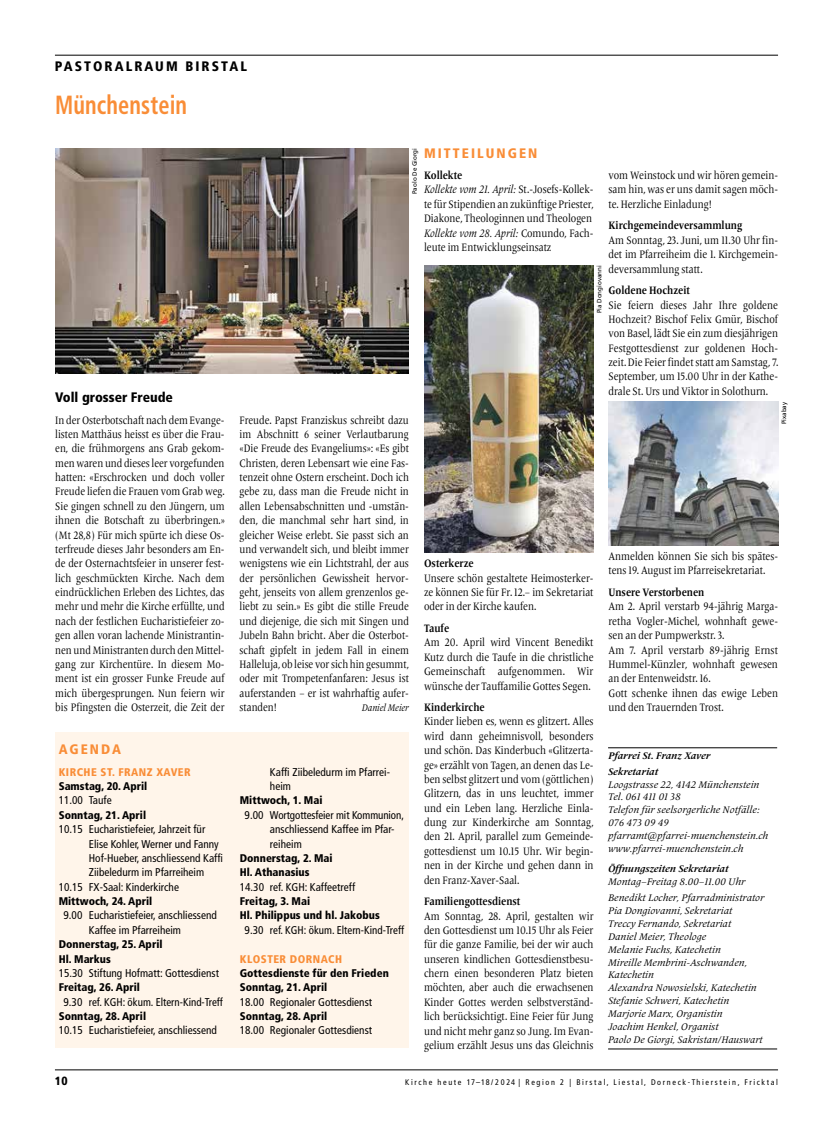
<style>
.page{position:relative;width:833px;height:1134px;background:#fff}
.page>*{position:absolute;margin:0;border:0;box-sizing:border-box;transform-origin:0 0}
.t1{font:700 condensed 26.25px "Frutiger LT Pro";letter-spacing:.005em;color:#f98d37;scale:.85 1}
.t2{font:900 condensed 13.75px "Frutiger LT Pro";letter-spacing:.15em;color:#000}
.t3{font:900 condensed 13.75px "Frutiger LT Pro";letter-spacing:.15em;color:#f98d37}
.t4{font:900 condensed 13.75px "Frutiger LT Pro";color:#000}
.t5{font:900 condensed 11.88px "Frutiger LT Pro";color:#000}
.t6{font:11.25px/14.4px "Frutiger Serif LT Pro";color:#000;text-align:justify;scale:.85 1}
.t7{font:11.25px/14.4px "Frutiger Serif LT Pro";color:#000;text-align:justify;scale:.84 1}
.t8{font:condensed 11.25px/14.4px "Frutiger LT Pro";color:#000}
.t9{font:700 11.25px "Frutiger Serif LT Pro";color:#000;scale:.85 1}
.t10{font:900 condensed 11.12px/14.4px "Frutiger LT Pro";color:#000}
.t11{font:900 condensed 11.12px "Frutiger LT Pro";letter-spacing:.04em;color:#f98d37}
.t12{font:italic 10px/12.9px "Frutiger Serif LT Pro";color:#000}
.t13{font:italic 700 10px/16px "Frutiger Serif LT Pro";color:#000}
.t14{font:italic 10px "Frutiger Serif LT Pro";color:#000;scale:.85 1}
.t15{font:condensed 8.12px "Frutiger LT Pro";letter-spacing:.2em;color:#000}
.t16{font:6.25px "Frutiger LT Pro";color:#000}
.s1{font-weight:700}
.s2{font-style:italic}
</style>
<div class="page">
<hr style="left:55px;top:1070px;width:723px;height:1px;background:#000">
<hr style="left:55px;top:55px;width:723px;height:1px;background:#000">
<img style="left:55px;top:148px;width:353px;height:225px">
<div style="left:55px;top:733px;width:353px;height:315px;background:#fff5ea"></div>
<hr style="left:608px;top:747px;width:169px;height:1px;background:#000">
<hr style="left:608px;top:1049px;width:169px;height:1px;background:#000">
<img style="left:424px;top:265px;width:169px;height:288px">
<img style="left:608px;top:402px;width:170px;height:144px">
<p class="t2" style="left:55px;top:58px;width:194px">PASTORALRAUM BIRSTAL</p>
<h1 class="t1" style="left:55px;top:90px;width:157px">Münchenstein</h1>
<p class="t3" style="left:424px;top:144px;width:115px">MITTEILUNGEN</p>
<p class="t6" style="left:424px;top:168px;width:201px;text-align:left"><span class="s1">Kollekte<br></span><span class="s2">Kollekte vom 21. April:</span> St.-Josefs-Kollek&shy;te für Stipendien an zukünftige Priester, Diakone, Theologinnen und Theologen <span class="s2">Kollekte vom 28. April:</span> Comundo, Fach&shy;leute im Entwicklungseinsatz</p>
<p class="t16" style="left:411px;top:194px;width:47px;rotate:-90deg">Paolo De Giorgi</p>
<p class="t6" style="left:608px;top:168px;width:201px">vom Weinstock und wir hören gemein&shy;sam hin, was er uns damit sagen möch&shy;te. Herzliche Einladung!</p>
<p class="t9" style="left:608px;top:219px;width:159px">Kirchgemeindeversammlung</p>
<p class="t6" style="left:608px;top:233px;width:201px">Am Sonntag, 23. Juni, um 11.30 Uhr fin&shy;det im Pfarreiheim die 1. Kirchgemein&shy;deversammlung statt.</p>
<p class="t9" style="left:608px;top:284px;width:97px">Goldene Hochzeit</p>
<p class="t6" style="left:608px;top:298px;width:201px">Sie feiern dieses Jahr Ihre goldene Hochzeit? Bischof Felix Gmür, Bischof von Basel, lädt Sie ein zum diesjährigen Festgottesdienst zur goldenen Hoch&shy;zeit. Die Feier findet statt am Samstag, 7.<br>September, um 15.00 Uhr in der Kathe&shy;drale St. Urs und Viktor in Solothurn.</p>
<p class="t16" style="left:595px;top:313px;width:49px;rotate:-90deg">Pia Dongiovanni</p>
<p class="t4" style="left:55px;top:389px;width:119px">Voll grosser Freude</p>
<p class="t7" style="left:55px;top:413px;width:204px">In der Osterbotschaft nach dem Evange&shy;listen Matthäus heisst es über die Frau&shy;en, die frühmorgens ans Grab gekom&shy;men waren und dieses leer vorgefunden hatten: «Erschrocken und doch voller Freude liefen die Frauen vom Grab weg.<br>Sie gingen schnell zu den Jüngern, um ihnen die Botschaft zu überbringen.» (Mt 28,8) Für mich spürte ich diese Os&shy;terfreude dieses Jahr besonders am En&shy;de der Osternachtsfeier in unserer fest&shy;lich geschmückten Kirche. Nach dem eindrücklichen Erleben des Lichtes, das mehr und mehr die Kirche erfüllte, und nach der festlichen Eucharistiefeier zo&shy;gen allen voran lachende Ministrantin&shy;nen und Ministranten durch den Mittel&shy;gang zur Kirchentüre. In diesem Mo&shy;ment ist ein grosser Funke Freude auf mich übergesprungen. Nun feiern wir bis Pfingsten die Osterzeit, die Zeit der</p>
<p class="t7" style="left:239px;top:413px;width:203px">Freude. Papst Franziskus schreibt dazu im Abschnitt 6 seiner Verlautbarung «Die Freude des Evangeliums»: «Es gibt Christen, deren Lebensart wie eine Fas&shy;tenzeit ohne Ostern erscheint. Doch ich gebe zu, dass man die Freude nicht in allen Lebensabschnitten und -umstän&shy;den, die manchmal sehr hart sind, in gleicher Weise erlebt. Sie passt sich an und verwandelt sich, und bleibt immer wenigstens wie ein Lichtstrahl, der aus der persönlichen Gewissheit hervor&shy;geht, jenseits von allem grenzenlos ge&shy;liebt zu sein.» Es gibt die stille Freude und diejenige, die sich mit Singen und Jubeln Bahn bricht. Aber die Osterbot&shy;schaft gipfelt in jedem Fall in einem Halleluja, ob leise vor sich hin gesummt, oder mit Trompetenfanfaren: Jesus ist auferstanden – er ist wahrhaftig aufer&shy;standen!</p>
<p class="t16" style="left:780px;top:424px;width:24px;rotate:-90deg">Pixabay</p>
<p class="t6" style="left:608px;top:549px;width:201px">Anmelden können Sie sich bis spätes&shy;tens 19. August im Pfarreisekretariat.</p>
<p class="t9" style="left:608px;top:586px;width:114px">Unsere Verstorbenen</p>
<p class="t6" style="left:608px;top:600px;width:201px;text-align:left">Am 2. April verstarb 94-jährig Marga&shy;retha Vogler-Michel, wohnhaft gewe&shy;sen an der Pumpwerkstr. 3.<br>Am 7. April verstarb 89-jährig Ernst<br>Hummel-Künzler, wohnhaft gewesen an der Entenweidstr. 16.<br>Gott schenke ihnen das ewige Leben und den Trauernden Trost.</p>
<p class="t9" style="left:424px;top:557px;width:60px">Osterkerze</p>
<p class="t6" style="left:424px;top:571px;width:201px">Unsere schön gestaltete Heimosterker&shy;ze können Sie für Fr. 12.– im Sekretariat oder in der Kirche kaufen.</p>
<p class="t9" style="left:424px;top:621px;width:31px">Taufe</p>
<p class="t6" style="left:424px;top:635px;width:201px">Am 20. April wird Vincent Benedikt Kutz durch die Taufe in die christliche Gemeinschaft aufgenommen. Wir wünsche der Tauffamilie Gottes Segen.</p>
<p class="t9" style="left:424px;top:701px;width:73px">Kinderkirche</p>
<p class="t6" style="left:424px;top:715px;width:201px">Kinder lieben es, wenn es glitzert. Alles wird dann geheimnisvoll, besonders und schön. Das Kinderbuch «Glitzerta&shy;ge» erzählt von Tagen, an denen das Le&shy;ben selbst glitzert und vom (göttlichen)<br>Glitzern, das in uns leuchtet, immer und ein Leben lang. Herzliche Einla&shy;dung zur Kinderkirche am Sonntag, den 21. April, parallel zum Gemeinde&shy;gottesdienst um 10.15 Uhr. Wir begin&shy;nen in der Kirche und gehen dann in den Franz-Xaver-Saal.</p>
<p class="t9" style="left:424px;top:895px;width:115px">Familiengottesdienst</p>
<p class="t6" style="left:424px;top:909px;width:201px">Am Sonntag, 28. April, gestalten wir den Gottesdienst um 10.15 Uhr als Feier für die ganze Familie, bei der wir auch unseren kindlichen Gottesdienstbesu&shy;chern einen besonderen Platz bieten möchten, aber auch die erwachsenen Kinder Gottes werden selbstverständ&shy;lich berücksichtigt. Eine Feier für Jung und nicht mehr ganz so Jung. Im Evan&shy;gelium erzählt Jesus uns das Gleichnis</p>
<p class="t14" style="left:362px;top:702px;width:57px">Daniel Meier</p>
<p class="t3" style="left:59px;top:741px;width:64px">AGENDA</p>
<p class="t11" style="left:59px;top:765px;width:133px">KIRCHE ST. FRANZ XAVER</p>
<p class="t10" style="left:59px;top:779px;width:90px">Samstag, 20. April</p>
<p class="t8" style="left:59px;top:793px;width:55px">11.00 Taufe</p>
<p class="t10" style="left:59px;top:808px;width:89px">Sonntag, 21. April</p>
<p class="t8" style="left:59px;top:822px;width:148px">10.15 Eucharistiefeier, Jahrzeit für</p>
<p class="t8" style="left:89px;top:836px;width:131px">Elise Kohler, Werner und Fanny</p>
<p class="t8" style="left:89px;top:851px;width:136px">Hof-Hueber, anschliessend Kaffi</p>
<p class="t8" style="left:89px;top:865px;width:117px">Ziibeledurm im Pfarreiheim</p>
<p class="t8" style="left:59px;top:880px;width:122px">10.15 FX-Saal: Kinderkirche</p>
<p class="t10" style="left:59px;top:894px;width:95px">Mittwoch, 24. April</p>
<p class="t8" style="left:89px;top:908px;width:130px;text-indent:-25px">9.00 Eucharistiefeier, anschliessend<br>Kaffee im Pfarreiheim</p>
<p class="t10" style="left:59px;top:937px;width:105px">Donnerstag, 25. April<br>Hl. Markus</p>
<p class="t8" style="left:59px;top:966px;width:162px">15.30 Stiftung Hofmatt: Gottesdienst</p>
<p class="t10" style="left:59px;top:980px;width:83px">Freitag, 26. April</p>
<p class="t8" style="left:64px;top:995px;width:161px">9.30 ref. KGH: ökum. Eltern-Kind-Treff</p>
<p class="t10" style="left:59px;top:1009px;width:89px">Sonntag, 28. April</p>
<p class="t8" style="left:59px;top:1023px;width:160px">10.15 Eucharistiefeier, anschliessend</p>
<p class="t13" style="left:608px;top:747px;width:104px">Pfarrei St. Franz Xaver<br>Sekretariat</p>
<p class="t12" style="left:608px;top:778px;width:162px">Loogstrasse 22, 4142 Münchenstein<br>Tel. 061 411 01 38<br>Telefon für seelsorgerliche Notfälle:<br>076 473 09 49 pfarramt@pfarrei-muenchenstein.ch www.pfarrei-muenchenstein.ch</p>
<p class="t13" style="left:608px;top:860px;width:122px">Öffnungszeiten Sekretariat</p>
<p class="t12" style="left:608px;top:873px;width:158px;line-height:16.4px">Montag–Freitag 8.00–11.00 Uhr<br>Benedikt Locher, Pfarradministrator</p>
<p class="t12" style="left:608px;top:904px;width:156px">Pia Dongiovanni, Sekretariat<br>Treccy Fernando, Sekretariat<br>Daniel Meier, Theologe<br>Melanie Fuchs, Katechetin<br>Mireille Membrini-Aschwanden,<br>Katechetin<br>Alexandra Nowosielski, Katechetin<br>Stefanie Schweri, Katechetin<br>Marjorie Marx, Organistin<br>Joachim Henkel, Organist<br>Paolo De Giorgi, Sakristan/Hauswart</p>
<p class="t8" style="left:270px;top:765px;width:122px">Kaffi Ziibeledurm im Pfarrei&shy;heim</p>
<p class="t10" style="left:240px;top:793px;width:84px">Mittwoch, 1. Mai</p>
<p class="t8" style="left:270px;top:808px;width:135px;text-indent:-25px">9.00 Wortgottesfeier mit Kommunion, anschliessend Kaffee im Pfar&shy;reiheim</p>
<p class="t10" style="left:240px;top:851px;width:94px">Donnerstag, 2. Mai<br>Hl. Athanasius</p>
<p class="t8" style="left:240px;top:880px;width:117px">14.30 ref. KGH: Kaffeetreff</p>
<p class="t10" style="left:240px;top:894px;width:141px">Freitag, 3. Mai<br>Hl. Philippus und hl. Jakobus</p>
<p class="t8" style="left:245px;top:923px;width:161px">9.30 ref. KGH: ökum. Eltern-Kind-Treff</p>
<p class="t11" style="left:240px;top:952px;width:104px">KLOSTER DORNACH</p>
<p class="t10" style="left:240px;top:966px;width:150px">Gottesdienste für den Frieden<br>Sonntag, 21. April</p>
<p class="t8" style="left:240px;top:995px;width:134px">18.00 Regionaler Gottesdienst</p>
<p class="t10" style="left:240px;top:1009px;width:89px">Sonntag, 28. April</p>
<p class="t8" style="left:240px;top:1023px;width:134px">18.00 Regionaler Gottesdienst</p>
<p class="t5" style="left:55px;top:1074px;width:14px">10</p>
<p class="t15" style="left:405px;top:1077px;width:374px">Kirche heute 17–18/2024 | Region 2 | Birstal, Liestal, Dorneck-Thierstein, Fricktal</p>
</div>
